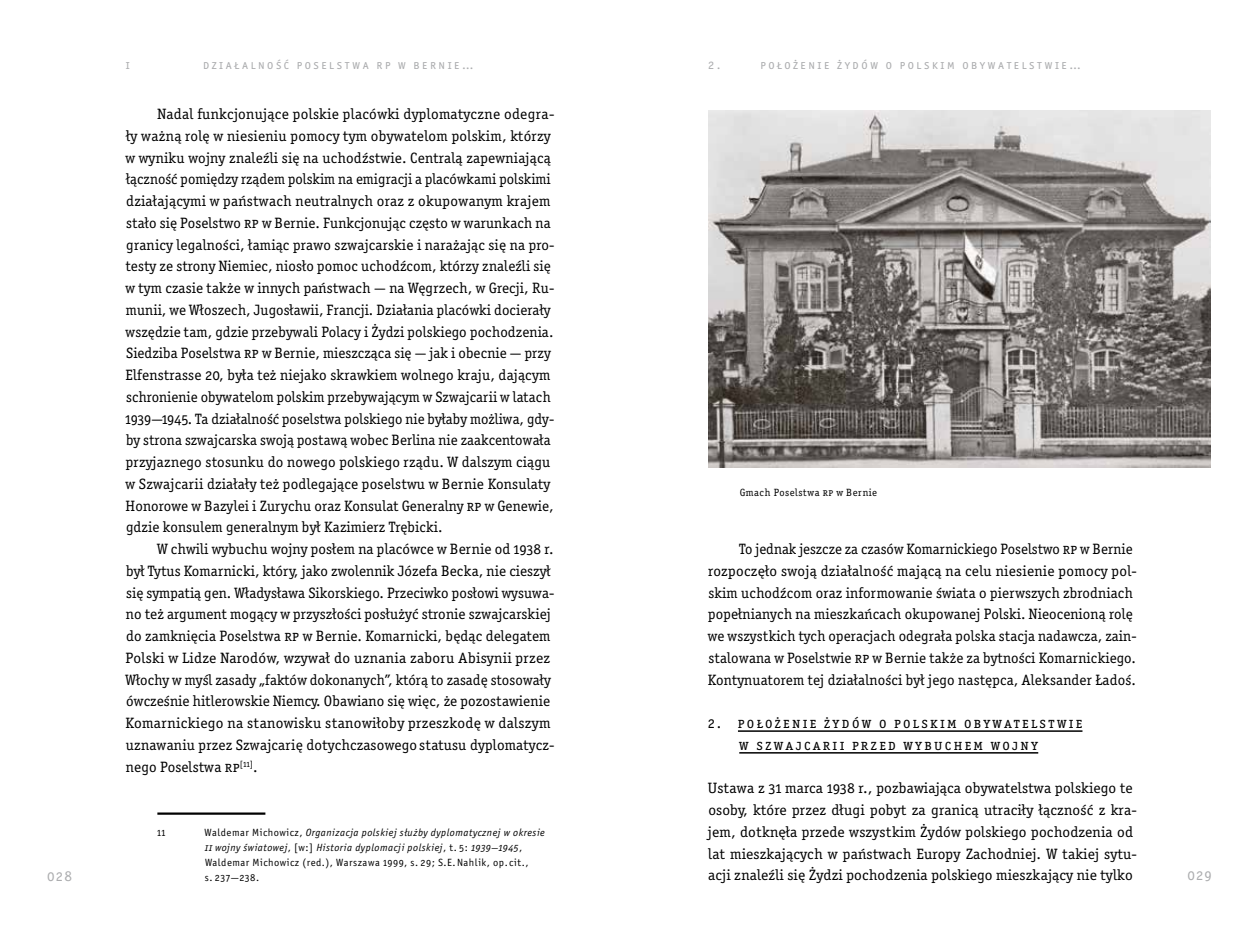
<style>
.page{position:relative;width:1259px;height:944px;background:#fff}
.page>*{position:absolute;margin:0;border:0;box-sizing:border-box;transform-origin:0 0}
.t1{font:15px/21.8px "Officina Serif ITC Pro";letter-spacing:.01em;color:#000}
.t2{font:15px/21.8px "Officina Serif ITC Pro";letter-spacing:.15em;color:#000}
.t3{font:15px "Officina Serif ITC Pro";letter-spacing:.155em;color:#000}
.t4{font:15px "Officina Serif ITC Pro";letter-spacing:.085em;color:#acadaf}
.t5{font:12.75px "Officina Sans ITC Pro";letter-spacing:.2em;color:#acadaf}
.t6{font:10.5px/15px "Officina Sans ITC Pro";letter-spacing:.05em;color:#000}
.t7{font:10.5px "Officina Serif ITC Pro";letter-spacing:.05em;color:#000}
.s1{font-style:italic}
</style>
<div class="page">
<hr style="left:157px;top:812px;width:108px;height:3px;background:#000">
<hr style="left:738px;top:730px;width:344px;height:2px;background:#000">
<hr style="left:739px;top:752px;width:299px;height:2px;background:#000">
<img style="left:708px;top:110px;width:502px;height:357px">
<p class="t5" style="left:126px;top:57px;width:5px">I</p>
<p class="t5" style="left:203px;top:57px;width:272px">Działalność Po selstwa RP w B ernie…</p>
<p class="t5" style="left:708px;top:57px;width:14px">2.</p>
<p class="t5" style="left:760px;top:57px;width:322px">Po łoż enie Żyd ów o polskim obywatelstwie…</p>
<p class="t1" style="left:125px;top:103px;width:431px;text-indent:32px">Nadal funkcjonujące polskie placówki dyplomatyczne odegra&shy;ły ważną rolę w niesieniu pomocy tym obywatelom polskim, którzy w wyniku wojny znaleźli się na uchodźstwie. Centralą zapewniającą łączność pomiędzy rządem polskim na emigracji a placówkami polskimi działającymi w państwach neutralnych oraz z okupowanym krajem stało się Poselstwo RP w Bernie. Funkcjonując często w warunkach na granicy legalności, łamiąc prawo szwajcarskie i narażając się na pro&shy;testy ze strony Niemiec, niosło pomoc uchodźcom, którzy znaleźli się w tym czasie także w innych państwach — na Węgrzech, w Grecji, Ru&shy;munii, we Włoszech, Jugosławii, Francji. Działania placówki docierały wszędzie tam, gdzie przebywali Polacy i Żydzi polskiego pochodzenia.<br>Siedziba Poselstwa RP w Bernie, mieszcząca się — jak i obecnie — przy Elfenstrasse 20, była też niejako skrawkiem wolnego kraju, dającym schronienie obywatelom polskim przebywającym w Szwajcarii w latach 1939—1945. Ta działalność poselstwa polskiego nie byłaby możliwa, gdy&shy;by strona szwajcarska swoją postawą wobec Berlina nie zaakcentowała przyjaznego stosunku do nowego polskiego rządu. W dalszym ciągu w Szwajcarii działały też podlegające poselstwu w Bernie Konsulaty Honorowe w Bazylei i Zurychu oraz Konsulat Generalny RP w Genewie, gdzie konsulem generalnym był Kazimierz Trębicki.</p>
<p class="t1" style="left:125px;top:538px;width:430px;text-indent:31px">W chwili wybuchu wojny posłem na placówce w Bernie od 1938 r. był Tytus Komarnicki, który, jako zwolennik Józefa Becka, nie cieszył się sympatią gen. Władysława Sikorskiego. Przeciwko posłowi wysuwa&shy;no też argument mogący w przyszłości posłużyć stronie szwajcarskiej do zamknięcia Poselstwa RP w Bernie. Komarnicki, będąc delegatem Polski w Lidze Narodów, wzywał do uznania zaboru Abisynii przez Włochy w myśl zasady „faktów dokonanych”, którą to zasadę stosowały ówcześnie hitlerowskie Niemcy. Obawiano się więc, że pozostawienie Komarnickiego na stanowisku stanowiłoby przeszkodę w dalszym uznawaniu przez Szwajcarię dotychczasowego statusu dyplomatycz&shy;nego Poselstwa RP<sup>[11]</sup>.</p>
<p class="t7" style="left:740px;top:486px;width:139px">Gmach Poselstwa RP w Bernie</p>
<p class="t1" style="left:708px;top:538px;width:430px;text-indent:31px">To jednak jeszcze za czasów Komarnickiego Poselstwo RP w Bernie rozpoczęło swoją działalność mającą na celu niesienie pomocy pol&shy;skim uchodźcom oraz informowanie świata o pierwszych zbrodniach popełnianych na mieszkańcach okupowanej Polski. Nieocenioną rolę we wszystkich tych operacjach odegrała polska stacja nadawcza, zain&shy;stalowana w Poselstwie RP w Bernie także za bytności Komarnickiego.<br>Kontynuatorem tej działalności był jego następca, Aleksander Ładoś.</p>
<p class="t2" style="left:739px;top:712px;width:345px;text-indent:-31px">2. Położeni e Żydów o po lskim obywat elst wie w Szwaj carii</p>
<p class="t3" style="left:852px;top:736px;width:160px">pr zed wybuchem wojn</p>
<p class="t1" style="left:1031px;top:734px;width:8px">y</p>
<p class="t1" style="left:708px;top:777px;width:430px">Ustawa z 31 marca 1938 r., pozbawiająca obywatelstwa polskiego te osoby, które przez długi pobyt za granicą utraciły łączność z kra&shy;jem, dotknęła przede wszystkim Żydów polskiego pochodzenia od lat mieszkających w państwach Europy Zachodniej. W takiej sytu&shy;acji znaleźli się Żydzi pochodzenia polskiego mieszkający nie tylko</p>
<p class="t6" style="left:157px;top:825px;width:10px">11</p>
<p class="t6" style="left:205px;top:825px;width:342px">Waldemar Michowicz, <span class="s1">Organizacja polskiej służby dyplomatycznej w okresie </span><span class="s1">II</span> <span class="s1">wojny światowej</span>, [w:] <span class="s1">Historia dyplomacji polskiej</span>, t. 5: <span class="s1">1939—1945</span>, Waldemar Michowicz (red.), Warszawa 1999, s. 29; S.E.Nahlik, op.cit.,<br>s. 237—238.</p>
<p class="t4" style="left:47px;top:867px;width:26px">028</p>
<p class="t4" style="left:1187px;top:866px;width:26px">029</p>
</div>
